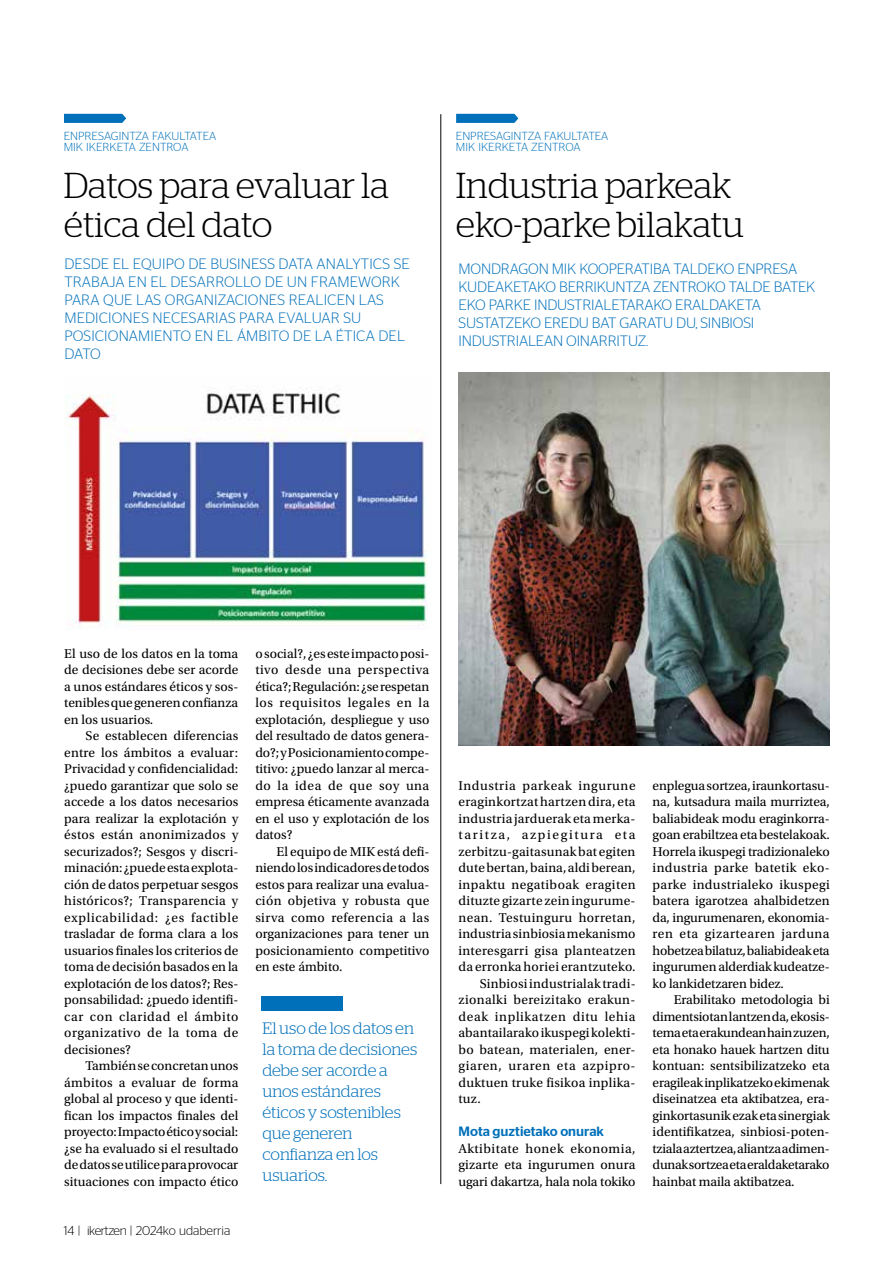
<style>
.page{position:relative;width:893px;height:1263px;background:#fff}
.page>*{position:absolute;margin:0;border:0;box-sizing:border-box;transform-origin:0 0}
.t1{font:300 36px/39px "Stag";color:#000}
.t2{font:300 16.5px/21px "Stag";letter-spacing:-.005em;color:#0070ba}
.t3{font:300 15px/18px "Stag Sans";letter-spacing:.01em;color:#0070ba}
.t4{font:300 15px/18px "Stag Sans";letter-spacing:-.01em;color:#0070ba}
.t5{font:13.5px/16.5px "Utopia Std";letter-spacing:.015em;color:#000;text-align:justify}
.t6{font:13.5px "Utopia Std";letter-spacing:.045em;color:#000}
.t7{font:13.5px "Utopia Std";letter-spacing:.04em;color:#000}
.t8{font:13.5px "Utopia Std";letter-spacing:.125em;color:#000}
.t9{font:500 13.5px "Stag Sans";color:#0070ba}
.t10{font:300 12.75px "Stag Sans";letter-spacing:-.01em;color:#000}
.t11{font:300 11.7px/11.4px "Stag Sans";color:#0070ba}
</style>
<div class="page">
<svg style="left:64px;top:113px;width:63px;height:10px"></svg>
<svg style="left:456px;top:113px;width:63px;height:10px"></svg>
<img style="left:458px;top:372px;width:372px;height:373px">
<img style="left:66px;top:388px;width:361px;height:240px">
<hr style="left:440px;top:114px;width:1px;height:1070px;background:#000">
<div style="left:261px;top:996px;width:81px;height:14px;background:#0070ba"></div>
<p class="t11" style="left:64px;top:130px;width:154px">ENPRESAGINTZA FAKULTATEA<br>MIK IKERKETA ZENTROA</p>
<p class="t11" style="left:456px;top:130px;width:154px">ENPRESAGINTZA FAKULTATEA<br>MIK IKERKETA ZENTROA</p>
<h1 class="t1" style="left:64px;top:166px;width:327px">Datos para evaluar la ética del dato</h1>
<h1 class="t1" style="left:456px;top:166px;width:290px">Industria parkeak eko-parke bilakatu</h1>
<p class="t3" style="left:64px;top:255px;width:347px">DESDE EL EQUIPO DE BUSINESS DATA ANALYTICS SE TRABAJA EN EL DESARROLLO DE UN FRAMEWORK PARA QUE LAS ORGANIZACIONES REALICEN LAS MEDICIONES NECESARIAS PARA EVALUAR SU POSICIONAMIENTO EN EL ÁMBITO DE LA ÉTICA DEL DATO</p>
<p class="t4" style="left:459px;top:259px;width:358px">MONDRAGON MIK KOOPERATIBA TALDEKO ENPRESA KUDEAKETAKO BERRIKUNTZA ZENTROKO TALDE BATEK EKO PARKE INDUSTRIALETARAKO ERALDAKETA SUSTATZEKO EREDU BAT GARATU DU, SINBIOSI INDUSTRIALEAN OINARRITUZ.</p>
<p class="t5" style="left:64px;top:645px;width:176px">El uso de los datos en la toma de decisiones debe ser acorde a unos estándares éticos y sos&shy;tenibles que generen confianza en los usuarios.</p>
<p class="t5" style="left:64px;top:728px;width:176px;text-indent:21px">Se establecen diferencias entre los ámbitos a evaluar:<br>Privacidad y confidencialidad: ¿puedo garantizar que solo se accede a los datos necesarios para realizar la explotación y éstos están anonimizados y securizados?; Sesgos y discri&shy;minación: ¿puede esta explota&shy;ción de datos perpetuar sesgos históricos?; Transparencia y explicabilidad: ¿es factible trasladar de forma clara a los usuarios finales los criterios de toma de decisión basados en la explotación de los datos?; Res&shy;ponsabilidad: ¿puedo identifi&shy;car con claridad el ámbito organizativo de la toma de decisiones?</p>
<p class="t5" style="left:64px;top:1058px;width:176px;text-indent:21px">También se concretan unos ámbitos a evaluar de forma global al proceso y que identi&shy;fican los impactos finales del proyecto: Impacto ético y social: ¿se ha evaluado si el resultado de datos se utilice para provocar situaciones con impacto ético</p>
<p class="t10" style="left:64px;top:1223px;width:168px">14 | ikertzen | 2024ko udaberria</p>
<p class="t5" style="left:255px;top:645px;width:176px">o social?, ¿es este impacto posi&shy;tivo desde una perspectiva ética?; Regulación: ¿se respetan los requisitos legales en la explotación, despliegue y uso del resultado de datos genera&shy;do?; y Posicionamiento compe&shy;titivo: ¿puedo lanzar al merca&shy;do la idea de que soy una empresa éticamente avanzada en el uso y explotación de los datos?</p>
<p class="t5" style="left:255px;top:843px;width:176px;text-indent:21px">El equipo de MIK está defi&shy;niendo los indicadores de todos estos para realizar una evalua&shy;ción objetiva y robusta que sirva como referencia a las organizaciones para tener un posicionamiento competitivo en este ámbito.</p>
<p class="t2" style="left:262px;top:1017px;width:156px">El uso de los datos en la toma de decisiones debe ser acorde a unos estándares éticos y sostenibles que generen confianza en los usuarios.</p>
<p class="t7" style="left:458px;top:778px;width:179px">Industria parkeak ingurune</p>
<p class="t5" style="left:458px;top:794px;width:179px">eraginkortzat hartzen dira, eta</p>
<p class="t5" style="left:458px;top:810px;width:178px">industria jarduerak eta merka-</p>
<p class="t8" style="left:458px;top:827px;width:179px">taritza, azpiegitura eta</p>
<p class="t5" style="left:458px;top:843px;width:178px">zerbitzu-gaitasunak bat egiten</p>
<p class="t5" style="left:458px;top:860px;width:179px">dute bertan, baina, aldi berean,</p>
<p class="t5" style="left:458px;top:876px;width:179px">inpaktu negatiboak eragiten</p>
<p class="t5" style="left:458px;top:893px;width:179px">dituzte gizarte zein ingurume-</p>
<p class="t5" style="left:458px;top:909px;width:179px">nean. Testuinguru horretan,</p>
<p class="t5" style="left:458px;top:926px;width:179px">industria sinbiosia mekanismo</p>
<p class="t5" style="left:458px;top:942px;width:179px">interesgarri gisa planteatzen</p>
<p class="t5" style="left:458px;top:959px;width:179px">da erronka horiei erantzuteko.</p>
<p class="t5" style="left:480px;top:975px;width:157px">Sinbiosi industrialak tradi-</p>
<p class="t5" style="left:458px;top:992px;width:178px">zionalki bereizitako erakun-</p>
<p class="t6" style="left:458px;top:1009px;width:179px">deak inplikatzen ditu lehia</p>
<p class="t5" style="left:458px;top:1025px;width:179px">abantailarako ikuspegi kolekti-</p>
<p class="t5" style="left:458px;top:1041px;width:179px">bo batean, materialen, ener-</p>
<p class="t6" style="left:458px;top:1058px;width:179px">giaren, uraren eta azpipro-</p>
<p class="t5" style="left:458px;top:1074px;width:179px">duktuen truke fisikoa inplika-</p>
<p class="t5" style="left:458px;top:1091px;width:24px">tuz.</p>
<p class="t9" style="left:458px;top:1124px;width:147px">Mota guztietako onurak</p>
<p class="t5" style="left:458px;top:1140px;width:179px">Aktibitate honek ekonomia, gizarte eta ingurumen onura ugari dakartza, hala nola tokiko</p>
<p class="t5" style="left:653px;top:777px;width:179px">enplegua sortzea, iraunkortasu&shy;na, kutsadura maila murriztea, baliabideak modu eraginkorra&shy;goan erabiltzea eta bestelakoak.<br>Horrela ikuspegi tradizionaleko industria parke batetik eko&shy;parke industrialeko ikuspegi batera igarotzea ahalbidetzen da, ingurumenaren, ekonomia&shy;ren eta gizartearen jarduna hobetzea bilatuz, baliabideak eta ingurumen alderdiak kudeatze&shy;ko lankidetzaren bidez.</p>
<p class="t5" style="left:653px;top:992px;width:179px;text-indent:21px">Erabilitako metodologia bi dimentsiotan lantzen da, ekosis&shy;tema eta erakundean hain zuzen, eta honako hauek hartzen ditu kontuan: sentsibilizatzeko eta eragileak inplikatzeko ekimenak diseinatzea eta aktibatzea, era&shy;ginkortasunik ezak eta sinergiak identifikatzea, sinbiosi-poten&shy;tziala aztertzea, aliantza adimen&shy;dunak sortzea eta eraldaketarako hainbat maila aktibatzea.</p>
</div>
